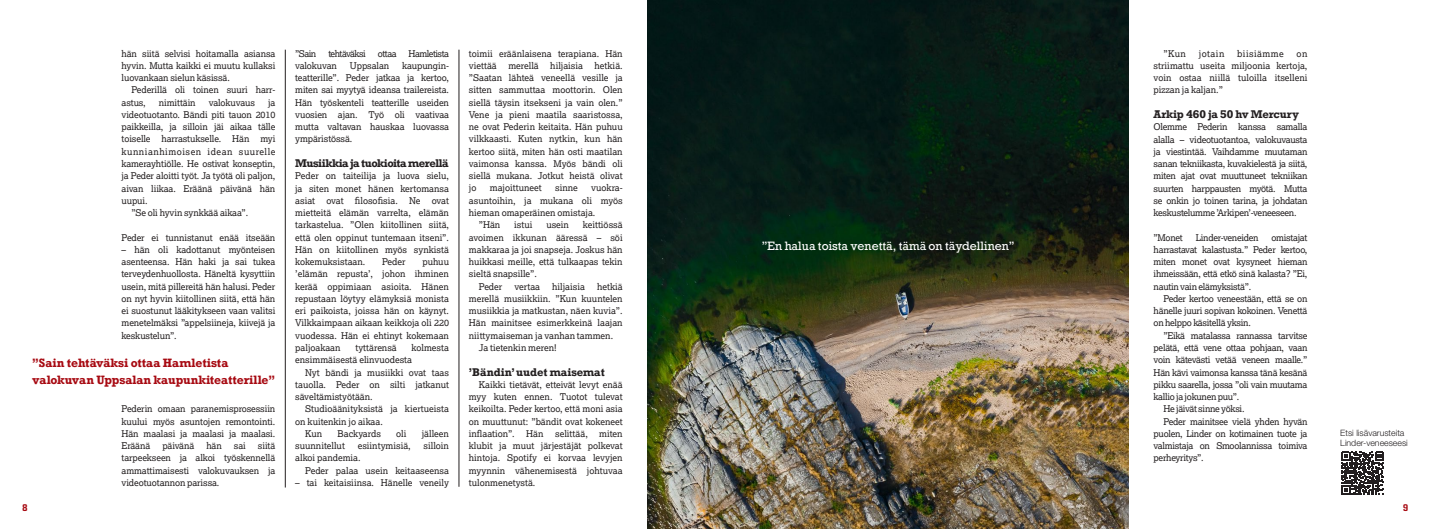
<style>
.page{position:relative;width:1429px;height:529px;background:#fff}
.page>*{position:absolute;margin:0;border:0;box-sizing:border-box;transform-origin:0 0}
.t1{font:700 11.38px/17.5px "Rockwell";color:#a70a12}
.t2{font:11.38px "Rockwell";color:#fff}
.t3{font:700 10.5px "Rockwell";color:#231f20}
.t4{font:700 10.5px "Rockwell";letter-spacing:-.035em;color:#231f20}
.t5{font:700 9.62px "Fromthe Internet Rg";color:#a70a12}
.t6{font:9.19px/12.2px "Lexia";letter-spacing:-.01em;color:#231f20;text-align:justify}
.t7{font:9.19px "Lexia";letter-spacing:-.03em;color:#231f20}
.t8{font:9.19px "Lexia";letter-spacing:.055em;color:#231f20}
.t9{font:9.19px "Lexia";letter-spacing:-.055em;color:#231f20}
.t10{font:9.19px "Lexia";letter-spacing:.045em;color:#231f20}
.t11{font:300 8.75px/10.5px "Helvetica Neue LT Std";color:#231f20}
</style>
<div class="page">
<img style="left:647px;top:0;width:482px;height:528px">
<hr style="left:285px;top:50px;width:1px;height:437px;background:#231f20">
<hr style="left:459px;top:50px;width:1px;height:436px;background:#231f20">
<svg style="left:1341px;top:451px;width:43px;height:43px"></svg>
<p class="t6" style="left:122px;top:47px;width:155px">hän siitä selvisi hoitamalla asiansa hyvin. Mutta kaikki ei muutu kullaksi luovankaan sielun käsissä.</p>
<p class="t6" style="left:122px;top:84px;width:155px;text-indent:10px">Pederillä oli toinen suuri harr&shy;astus,</p>
<p class="t6" style="left:159px;top:96px;width:38px">nimittäin</p>
<p class="t6" style="left:209px;top:96px;width:48px">valokuvaus</p>
<p class="t6" style="left:268px;top:96px;width:9px">ja</p>
<p class="t6" style="left:122px;top:108px;width:155px">videotuotanto. Bändi piti tauon 2010</p>
<p class="t6" style="left:122px;top:120px;width:155px">paikkeilla, ja silloin jäi aikaa tälle</p>
<p class="t6" style="left:122px;top:133px;width:155px">toiselle harrastukselle. Hän myi</p>
<p class="t8" style="left:122px;top:145px;width:155px">kunnianhimoisen idean suurelle</p>
<p class="t6" style="left:122px;top:157px;width:155px">kamerayhtiölle. He ostivat konseptin,</p>
<p class="t6" style="left:122px;top:169px;width:155px">ja Peder aloitti työt. Ja työtä oli paljon,</p>
<p class="t6" style="left:122px;top:182px;width:155px">aivan liikaa. Eräänä päivänä hän</p>
<p class="t6" style="left:122px;top:194px;width:28px">uupui.</p>
<p class="t6" style="left:131px;top:206px;width:118px">”Se oli hyvin synkkää aikaa”.</p>
<p class="t6" style="left:122px;top:231px;width:155px">Peder ei tunnistanut enää itseään</p>
<p class="t6" style="left:122px;top:243px;width:155px">– hän oli kadottanut myönteisen asenteensa. Hän haki ja sai tukea terveydenhuollosta. Häneltä kysyttiin usein, mitä pillereitä hän halusi. Peder on nyt hyvin kiitollinen siitä, että hän ei suostunut lääkitykseen vaan valitsi menetelmäksi ”appelsiineja, kiivejä ja keskustelun”.</p>
<p class="t1" style="left:32px;top:353px;width:244px">”Sain tehtäväksi ottaa Hamletista valokuvan Uppsalan kaupunkiteatterille”</p>
<p class="t6" style="left:122px;top:402px;width:155px">Pederin omaan paranemisprosessiin kuului myös asuntojen remontointi.<br>Hän maalasi ja maalasi ja maalasi.<br>Eräänä</p>
<p class="t6" style="left:162px;top:439px;width:33px">päivänä</p>
<p class="t6" style="left:206px;top:439px;width:17px">hän</p>
<p class="t6" style="left:234px;top:439px;width:13px">sai</p>
<p class="t6" style="left:122px;top:439px;width:155px;text-indent:136px">siitä tarpeekseen ja alkoi työskennellä ammattimaisesti valokuvauksen ja videotuotannon parissa.</p>
<p class="t6" style="left:295px;top:47px;width:23px">”Sain</p>
<p class="t9" style="left:328px;top:47px;width:39px">tehtäväksi</p>
<p class="t6" style="left:378px;top:47px;width:20px">ottaa</p>
<p class="t9" style="left:409px;top:47px;width:42px">Hamletista</p>
<p class="t6" style="left:295px;top:59px;width:43px">valokuvan</p>
<p class="t6" style="left:350px;top:59px;width:41px">Uppsalan</p>
<p class="t6" style="left:295px;top:59px;width:155px;text-indent:107px">kaupungin&shy;teatterille”. Peder jatkaa ja kertoo, miten sai myytyä ideansa trailereista.<br>Hän työskenteli teatterille useiden vuosien ajan. Työ oli vaativaa mutta valtavan hauskaa luovassa ympäristössä.</p>
<p class="t4" style="left:295px;top:156px;width:155px">Musiikkia ja tuokioita merellä</p>
<p class="t6" style="left:295px;top:169px;width:155px">Peder on taiteilija ja luova sielu, ja siten monet hänen kertomansa asiat ovat filosofisia. Ne ovat mietteitä elämän varrelta, elämän tarkastelua. ”Olen kiitollinen siitä, että olen oppinut tuntemaan itseni”.<br>Hän on kiitollinen myös synkistä kokemuksistaan.</p>
<p class="t6" style="left:295px;top:255px;width:155px;text-indent:127px">puhuu ’elämän repusta’, johon ihminen kerää oppimiaan asioita. Hänen repustaan löytyy elämyksiä monista eri paikoista, joissa hän on käynyt.<br>Vilkkaimpaan aikaan keikkoja oli 220 vuodessa. Hän ei ehtinyt kokemaan paljoakaan</p>
<p class="t6" style="left:382px;top:255px;width:25px">Peder</p>
<p class="t6" style="left:295px;top:341px;width:155px;text-indent:116px">kolmesta ensimmäisestä elinvuodesta</p>
<p class="t6" style="left:295px;top:365px;width:155px;text-indent:10px">Nyt bändi ja musiikki ovat taas tauolla. Peder on silti jatkanut säveltämistyötään.</p>
<p class="t6" style="left:305px;top:402px;width:145px">Studioäänityksistä ja kiertueista</p>
<p class="t6" style="left:295px;top:414px;width:89px">on kuitenkin jo aikaa.</p>
<p class="t6" style="left:305px;top:427px;width:19px">Kun</p>
<p class="t6" style="left:337px;top:427px;width:45px">Backyards</p>
<p class="t6" style="left:396px;top:427px;width:12px">oli</p>
<p class="t6" style="left:422px;top:427px;width:29px">jälleen</p>
<p class="t6" style="left:295px;top:439px;width:51px">suunnitellut</p>
<p class="t6" style="left:358px;top:439px;width:55px">esiintymisiä,</p>
<p class="t6" style="left:423px;top:439px;width:27px">silloin</p>
<p class="t6" style="left:305px;top:451px;width:145px;text-indent:-10px">alkoi pandemia.<br>Peder palaa usein keitaaseensa</p>
<p class="t6" style="left:295px;top:476px;width:155px">– tai keitaisiinsa. Hänelle veneily</p>
<p class="t6" style="left:355px;top:341px;width:43px">tyttärensä</p>
<p class="t6" style="left:469px;top:47px;width:155px">toimii eräänlaisena terapiana. Hän viettää merellä hiljaisia hetkiä. ”Saatan lähteä veneellä vesille ja sitten sammuttaa moottorin. Olen siellä täysin itsekseni ja vain olen.” Vene ja pieni maatila saaristossa, ne ovat Pederin keitaita. Hän puhuu vilkkaasti. Kuten nytkin, kun hän kertoo siitä, miten hän osti maatilan vaimonsa kanssa. Myös bändi oli siellä mukana. Jotkut heistä olivat jo</p>
<p class="t6" style="left:490px;top:182px;width:54px">majoittuneet</p>
<p class="t6" style="left:555px;top:182px;width:24px">sinne</p>
<p class="t6" style="left:591px;top:182px;width:33px">vuokra-</p>
<p class="t6" style="left:469px;top:194px;width:155px">asuntoihin, ja mukana oli myös</p>
<p class="t6" style="left:469px;top:206px;width:128px">hieman omaperäinen omistaja.</p>
<p class="t6" style="left:479px;top:218px;width:23px">”Hän</p>
<p class="t6" style="left:514px;top:218px;width:20px">istui</p>
<p class="t6" style="left:546px;top:218px;width:24px">usein</p>
<p class="t6" style="left:583px;top:218px;width:41px">keittiössä</p>
<p class="t6" style="left:469px;top:231px;width:155px">avoimen ikkunan ääressä – söi</p>
<p class="t6" style="left:469px;top:243px;width:155px">makkaraa ja joi snapseja. Joskus hän</p>
<p class="t6" style="left:469px;top:255px;width:155px">huikkasi meille, että tulkaapas tekin</p>
<p class="t6" style="left:469px;top:267px;width:69px">sieltä snapsille”.</p>
<p class="t6" style="left:479px;top:279px;width:25px">Peder</p>
<p class="t6" style="left:514px;top:279px;width:27px">vertaa</p>
<p class="t6" style="left:552px;top:279px;width:34px">hiljaisia</p>
<p class="t6" style="left:597px;top:279px;width:27px">hetkiä</p>
<p class="t6" style="left:469px;top:292px;width:155px">merellä musiikkiin. ”Kun kuuntelen</p>
<p class="t6" style="left:469px;top:304px;width:155px">musiikkia ja matkustan, näen kuvia”.</p>
<p class="t6" style="left:469px;top:316px;width:155px">Hän mainitsee esimerkkeinä laajan</p>
<p class="t6" style="left:469px;top:328px;width:146px">niittymaiseman ja vanhan tammen.</p>
<p class="t6" style="left:479px;top:341px;width:79px">Ja tietenkin meren!</p>
<p class="t3" style="left:469px;top:364px;width:137px">’Bändin’ uudet maisemat</p>
<p class="t6" style="left:469px;top:378px;width:155px;text-indent:10px">Kaikki tietävät, etteivät levyt enää myy kuten ennen. Tuotot tulevat keikoilta. Peder kertoo, että moni asia on muuttunut: ”bändit ovat kokeneet inflaation”.</p>
<p class="t6" style="left:526px;top:427px;width:19px">Hän</p>
<p class="t6" style="left:555px;top:427px;width:34px">selittää,</p>
<p class="t6" style="left:469px;top:427px;width:155px;text-indent:130px">miten klubit ja muut järjestäjät polkevat hintoja. Spotify ei korvaa levyjen myynnin vähenemisestä johtuvaa tulonmenetystä.</p>
<p class="t2" style="left:762px;top:238px;width:254px">”En halua toista venettä, tämä on täydellinen”</p>
<p class="t6" style="left:1163px;top:47px;width:24px">”Kun</p>
<p class="t6" style="left:1199px;top:47px;width:27px">jotain</p>
<p class="t10" style="left:1237px;top:47px;width:48px">biisiämme</p>
<p class="t6" style="left:1153px;top:47px;width:155px;text-indent:143px">on striimattu useita miljoonia kertoja, voin ostaa niillä tuloilla itselleni pizzan ja kaljan.”</p>
<p class="t3" style="left:1153px;top:107px;width:147px">Arkip 460 ja 50 hv Mercury</p>
<p class="t6" style="left:1153px;top:120px;width:155px">Olemme Pederin kanssa samalla alalla – videotuotantoa, valokuvausta ja viestintää. Vaihdamme muutaman sanan tekniikasta, kuvakielestä ja siitä, miten ajat ovat muuttuneet tekniikan suurten harppausten myötä. Mutta se onkin jo toinen tarina, ja johdatan keskustelumme ’Arkipen’-veneeseen.</p>
<p class="t6" style="left:1153px;top:231px;width:31px">”Monet</p>
<p class="t7" style="left:1195px;top:231px;width:64px">Linder-veneiden</p>
<p class="t6" style="left:1153px;top:231px;width:155px;text-indent:118px">omistajat harrastavat kalastusta.” Peder kertoo, miten monet ovat kysyneet hieman ihmeissään, että etkö sinä kalasta? ”Ei, nautin vain elämyksistä”.</p>
<p class="t6" style="left:1153px;top:292px;width:155px;text-indent:10px">Peder kertoo veneestään, että se on hänelle juuri sopivan kokoinen. Venettä on helppo käsitellä yksin.</p>
<p class="t7" style="left:1163px;top:329px;width:145px">”Eikä matalassa rannassa tarvitse</p>
<p class="t7" style="left:1153px;top:341px;width:155px">pelätä, että vene ottaa pohjaan, vaan</p>
<p class="t7" style="left:1153px;top:354px;width:155px">voin kätevästi vetää veneen maalle.”</p>
<p class="t7" style="left:1153px;top:366px;width:155px">Hän kävi vaimonsa kanssa tänä kesänä</p>
<p class="t7" style="left:1153px;top:378px;width:155px">pikku saarella, jossa ”oli vain muutama</p>
<p class="t7" style="left:1153px;top:390px;width:87px">kallio ja jokunen puu”.</p>
<p class="t7" style="left:1163px;top:403px;width:82px">He jäivät sinne yöksi.</p>
<p class="t7" style="left:1163px;top:415px;width:145px">Peder mainitsee vielä yhden hyvän</p>
<p class="t7" style="left:1153px;top:427px;width:155px">puolen, Linder on kotimainen tuote ja</p>
<p class="t7" style="left:1153px;top:439px;width:155px">valmistaja on Smoolannissa toimiva</p>
<p class="t7" style="left:1153px;top:452px;width:52px">perheyritys”.</p>
<p class="t11" style="left:1340px;top:427px;width:69px">Etsi lisävarusteita<br>Linder-veneeseesi</p>
<p class="t5" style="left:22px;top:502px;width:7px">8</p>
<p class="t5" style="left:1402px;top:502px;width:7px">9</p>
</div>
